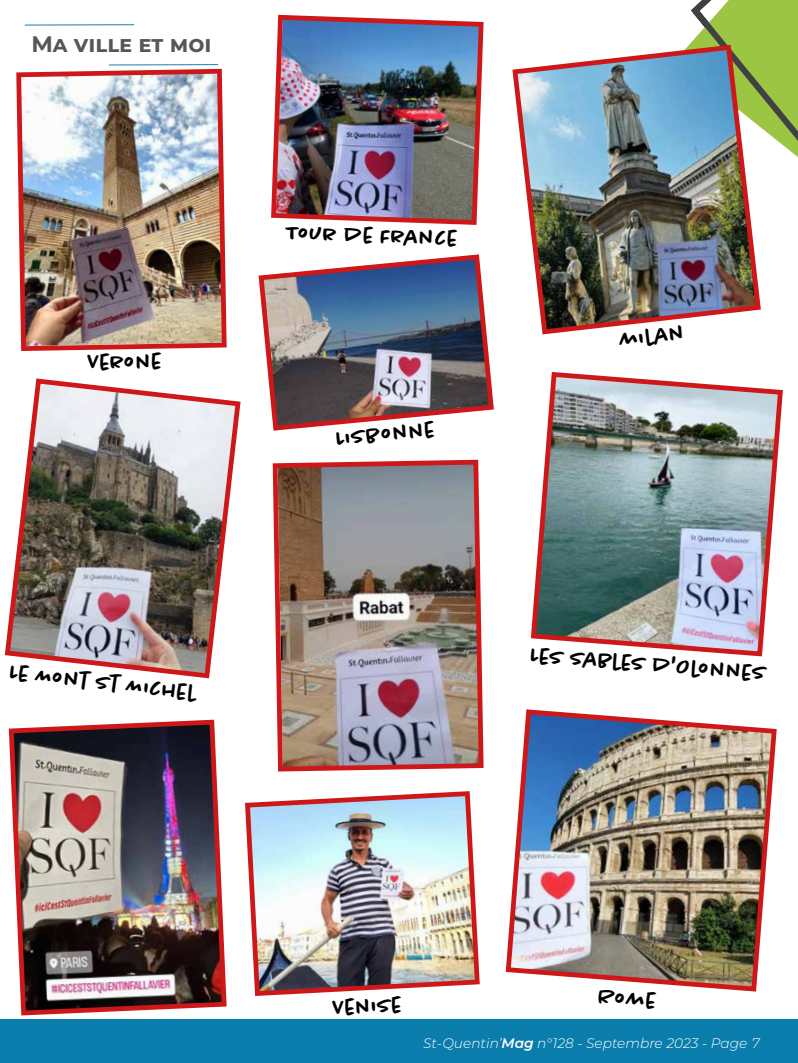
<style>
.page{position:relative;width:798px;height:1063px;background:#fff}
.page>*{position:absolute;margin:0;border:0;box-sizing:border-box;transform-origin:0 0}
.t1{font:500 22.5px "Chantal";color:#000}
.t2{font:700 22.5px "Montserrat";color:#575756}
.t3{font:italic 300 13.75px "Montserrat";color:#fff}
.s1{font-weight:600}
</style>
<div class="page">
<div style="left:0;top:1020px;width:797px;height:43px;background:#0a7dac"></div>
<hr style="left:25px;top:24px;width:109px;height:1px;background:#1e7cac">
<hr style="left:109px;top:64px;width:109px;height:1px;background:#1e7cac">
<svg style="left:691px;top:0;width:106px;height:156px"></svg>
<img style="left:530px;top:372px;width:253px;height:285px">
<img style="left:16px;top:68px;width:211px;height:283px">
<img style="left:258px;top:254px;width:236px;height:177px">
<img style="left:8px;top:719px;width:219px;height:297px">
<img style="left:272px;top:459px;width:212px;height:313px">
<img style="left:505px;top:709px;width:272px;height:283px">
<img style="left:245px;top:791px;width:235px;height:205px">
<img style="left:4px;top:378px;width:237px;height:301px">
<img style="left:271px;top:14px;width:213px;height:211px">
<img style="left:512px;top:42px;width:251px;height:293px">
<p class="t2" style="left:31px;top:27px;width:182px">Ma ville et moi</p>
<p class="t1" style="left:88px;top:349px;width:75px;rotate:-1deg">Verone</p>
<p class="t1" style="left:286px;top:219px;width:173px;rotate:2deg">Tour de France</p>
<p class="t1" style="left:335px;top:425px;width:101px;rotate:-5deg">Lisbonne</p>
<p class="t1" style="left:617px;top:327px;width:67px;rotate:-7deg">milan</p>
<p class="t1" style="left:12px;top:657px;width:189px;rotate:7deg">Le Mont St Michel</p>
<p class="t1" style="left:532px;top:640px;width:238px;rotate:5deg">Les sables d'Olonnes</p>
<p class="t1" style="left:332px;top:994px;width:70px;rotate:-3deg">Venise</p>
<p class="t1" style="left:600px;top:983px;width:59px;rotate:5deg">Rome</p>
<p class="t3" style="left:423px;top:1034px;width:338px">St-Quentin’<span class="s1">Mag</span> n°128 - Septembre 2023 - Page 7</p>
</div>
